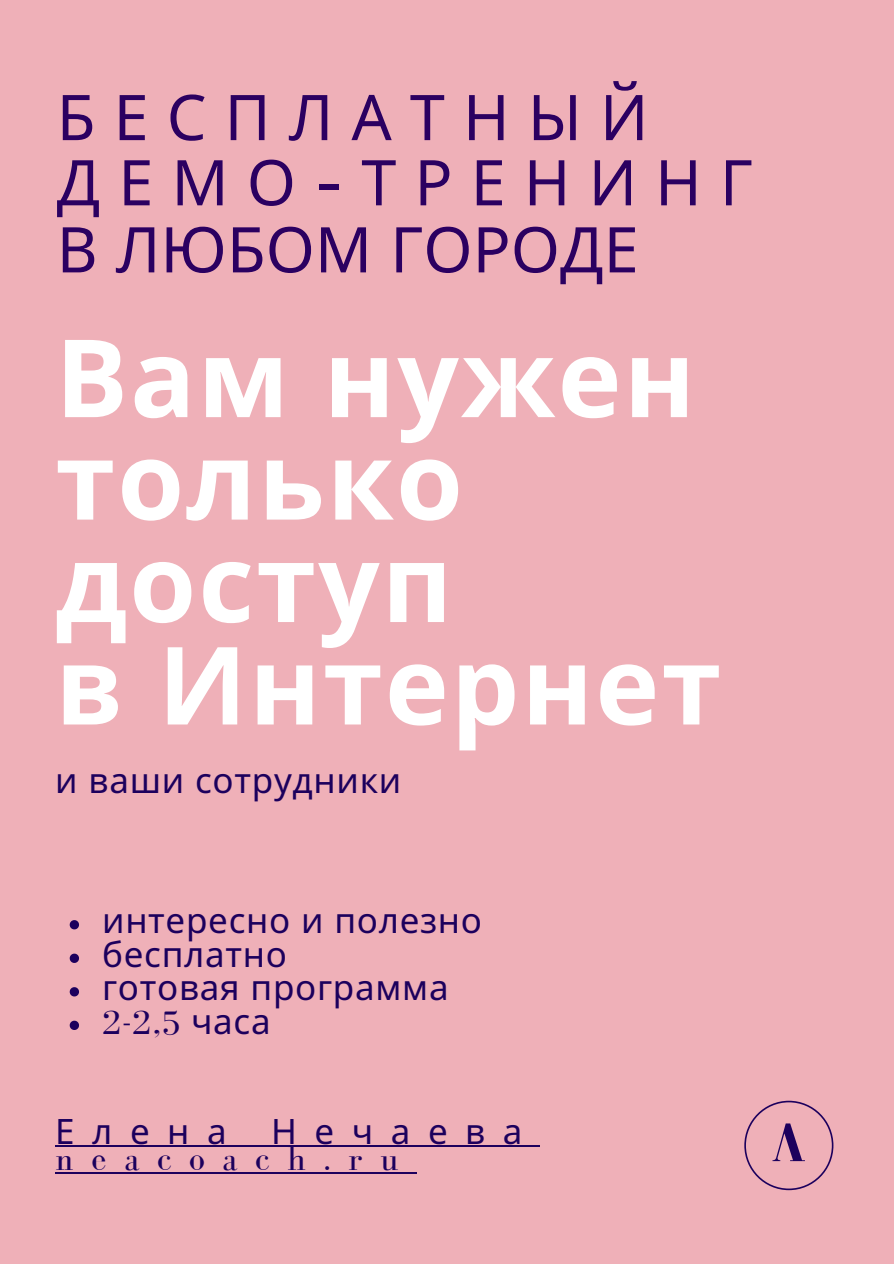
<style>
.page{position:relative;width:894px;height:1264px;background:#fff}
.page>*{position:absolute;margin:0;border:0;box-sizing:border-box;transform-origin:0 0}
.t1{font:700 108.15px/102.4px "Noto Sans";letter-spacing:.02em;color:#fff}
.t2{font:63px/66.2px "Noto Sans";letter-spacing:.285em;color:#2b0061}
.t3{font:700 54.9px "Bodoni FLF";color:#1c005d}
.t4{font:34.95px/33.5px "Noto Sans";letter-spacing:.02em;color:#1c005d}
.t5{font:34.95px "Bodoni FLF";letter-spacing:.5em;color:#1c005d}
.t6{font:34.95px "Noto Sans";letter-spacing:.5em;color:#1c005d}
.s1{font-family:"Libre Baskerville"}
.s2{font-family:"Noto Sans"}
</style>
<div class="page">
<div style="left:0;top:0;width:893px;height:1263px;background:#efb0b8"></div>
<svg style="left:744px;top:1100px;width:89px;height:90px"></svg>
<svg style="left:70px;top:920px;width:9px;height:9px"></svg>
<svg style="left:70px;top:953px;width:9px;height:9px"></svg>
<svg style="left:70px;top:987px;width:9px;height:9px"></svg>
<svg style="left:70px;top:1020px;width:9px;height:10px"></svg>
<hr style="left:55px;top:1145px;width:485px;height:2px;background:#1c005d">
<hr style="left:55px;top:1171px;width:361px;height:2px;background:#1c005d">
<h2 class="t2" style="left:57px;top:83px;width:697px">БЕСПЛАТНЫЙ<br>ДЕМО<span class="s1">-</span>ТРЕНИНГ<br>В ЛЮБОМ ГОРОДЕ</h2>
<h1 class="t1" style="left:55px;top:324px;width:667px">Вам нужен только доступ<br>в Интернет</h1>
<p class="t4" style="left:55px;top:763px;width:347px">и ваши сотрудники</p>
<p class="t4" style="left:102px;top:902px;width:381px">интересно и полезно бесплатно<br>готовая программа</p>
<p class="t5" style="left:102px;top:1003px;width:170px">2-2,5 <span class="s2">часа</span></p>
<p class="t4" style="left:55px;top:1113px;width:173px">Елена</p>
<p class="t6" style="left:271px;top:1106px;width:253px">Нечаева</p>
<p class="t5" style="left:55px;top:1139px;width:345px">neacoach.ru</p>
<h3 class="t3" style="left:806px;top:1171px;width:36px;rotate:-180deg">V</h3>
</div>
